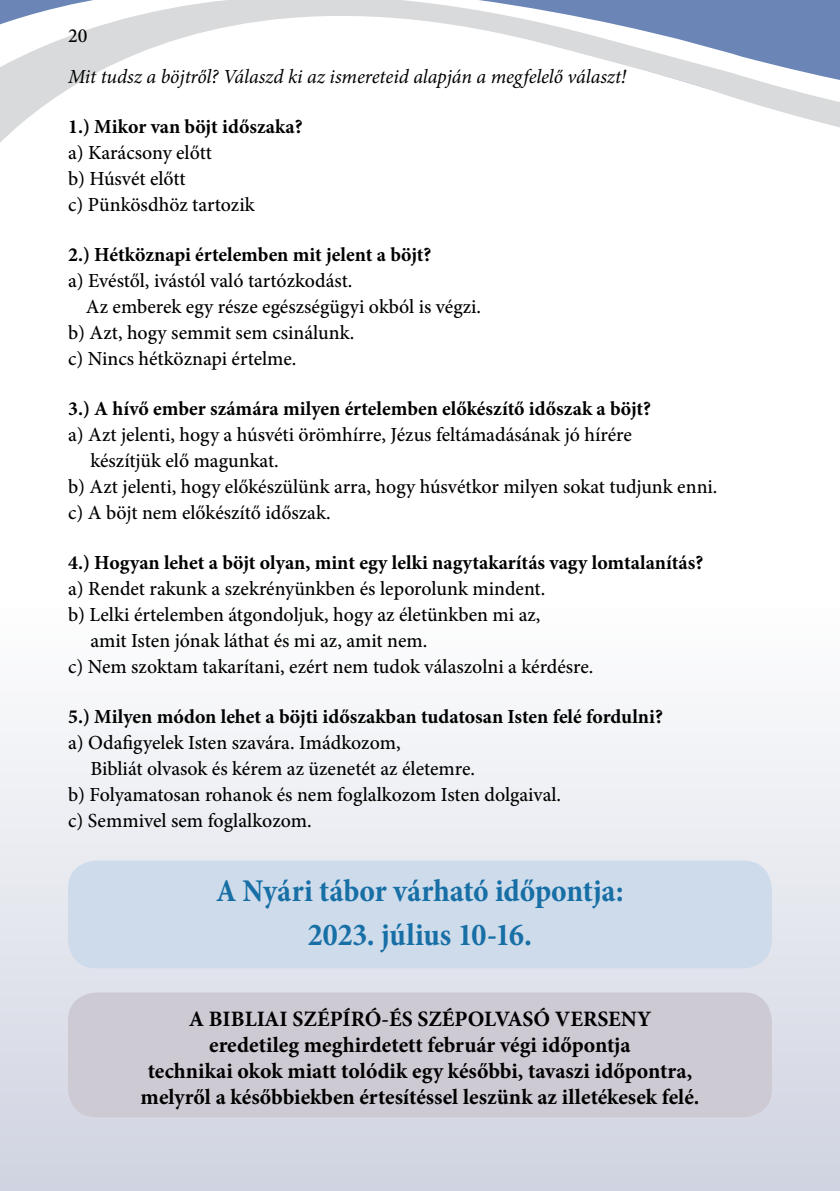
<style>
.page{position:relative;width:840px;height:1191px;background:#fff}
.page>*{position:absolute;margin:0;border:0;box-sizing:border-box;transform-origin:0 0}
.t1{font:700 condensed 32px/44px "Minion Pro";letter-spacing:-.005em;color:#176fa5;text-align:center}
.t2{font:700 22px/26px "Minion Pro";color:#000;text-align:center}
.t3{font:500 20px/26px "Minion Pro";color:#000}
.t4{font:700 20px "Minion Pro";color:#000}
.t5{font:italic 20px "Minion Pro";letter-spacing:-.01em;color:#000}
</style>
<div class="page">
<svg style="left:0;top:0;width:839px;height:143px"></svg>
<div style="left:0;top:607px;width:839px;height:584px;background:linear-gradient(to bottom,#fdfefe,#cfd3e1)"></div>
<div style="left:68px;top:860px;width:703px;height:108px;background:#cedbeb;border-radius:28px"></div>
<div style="left:68px;top:992px;width:703px;height:125px;background:#cecad3;border-radius:28px"></div>
<p class="t3" style="left:68px;top:22px;width:21px">20</p>
<p class="t5" style="left:68px;top:63px;width:559px">Mit tudsz a böjtről? Válaszd ki az ismereteid alapján a megfelelő választ!</p>
<p class="t4" style="left:68px;top:112px;width:236px">1.) Mikor van böjt időszaka?</p>
<p class="t3" style="left:68px;top:139px;width:188px">a) Karácsony előtt<br>b) Húsvét előtt<br>c) Pünkösdhöz tartozik</p>
<p class="t4" style="left:68px;top:240px;width:365px">2.) Hétköznapi értelemben mit jelent a böjt?</p>
<p class="t3" style="left:68px;top:267px;width:286px">a) Evéstől, ivástól való tartózkodást.</p>
<p class="t3" style="left:86px;top:293px;width:396px">Az emberek egy része egészségügyi okból is végzi.</p>
<p class="t3" style="left:68px;top:319px;width:287px">b) Azt, hogy semmit sem csinálunk.</p>
<p class="t3" style="left:68px;top:345px;width:230px">c) Nincs hétköznapi értelme.</p>
<p class="t4" style="left:68px;top:394px;width:584px">3.) A hívő ember számára milyen értelemben előkészítő időszak a böjt?</p>
<p class="t3" style="left:68px;top:421px;width:565px">a) Azt jelenti, hogy a húsvéti örömhírre, Jézus feltámadásának jó hírére</p>
<p class="t3" style="left:90px;top:447px;width:190px">készítjük elő magunkat.</p>
<p class="t3" style="left:68px;top:473px;width:650px">b) Azt jelenti, hogy előkészülünk arra, hogy húsvétkor milyen sokat tudjunk enni.</p>
<p class="t3" style="left:68px;top:499px;width:264px">c) A böjt nem előkészítő időszak.</p>
<p class="t4" style="left:68px;top:548px;width:636px">4.) Hogyan lehet a böjt olyan, mint egy lelki nagytakarítás vagy lomtalanítás?</p>
<p class="t3" style="left:68px;top:575px;width:478px">a) Rendet rakunk a szekrényünkben és leporolunk mindent.</p>
<p class="t3" style="left:68px;top:601px;width:473px">b) Lelki értelemben átgondoljuk, hogy az életünkben mi az,</p>
<p class="t3" style="left:90px;top:627px;width:338px">amit Isten jónak láthat és mi az, amit nem.</p>
<p class="t3" style="left:68px;top:653px;width:526px">c) Nem szoktam takarítani, ezért nem tudok válaszolni a kérdésre.</p>
<p class="t4" style="left:68px;top:702px;width:596px">5.) Milyen módon lehet a böjti időszakban tudatosan Isten felé fordulni?</p>
<p class="t3" style="left:68px;top:729px;width:334px">a) Odafigyelek Isten szavára. Imádkozom,</p>
<p class="t3" style="left:90px;top:755px;width:386px">Bibliát olvasok és kérem az üzenetét az életemre.</p>
<p class="t3" style="left:68px;top:781px;width:494px">b) Folyamatosan rohanok és nem foglalkozom Isten dolgaival.</p>
<p class="t3" style="left:68px;top:807px;width:245px">c) Semmivel sem foglalkozom.</p>
<h1 class="t1" style="left:216px;top:868px;width:409px">A Nyári tábor várható időpontja:<br>2023. július 10-16.</h1>
<p class="t2" style="left:140px;top:1005px;width:560px">A BIBLIAI SZÉPÍRÓ-ÉS SZÉPOLVASÓ VERSENY<br>eredetileg meghirdetett február végi időpontja<br>technikai okok miatt tolódik egy későbbi, tavaszi időpontra, melyről a későbbiekben értesítéssel leszünk az illetékesek felé.</p>
</div>
